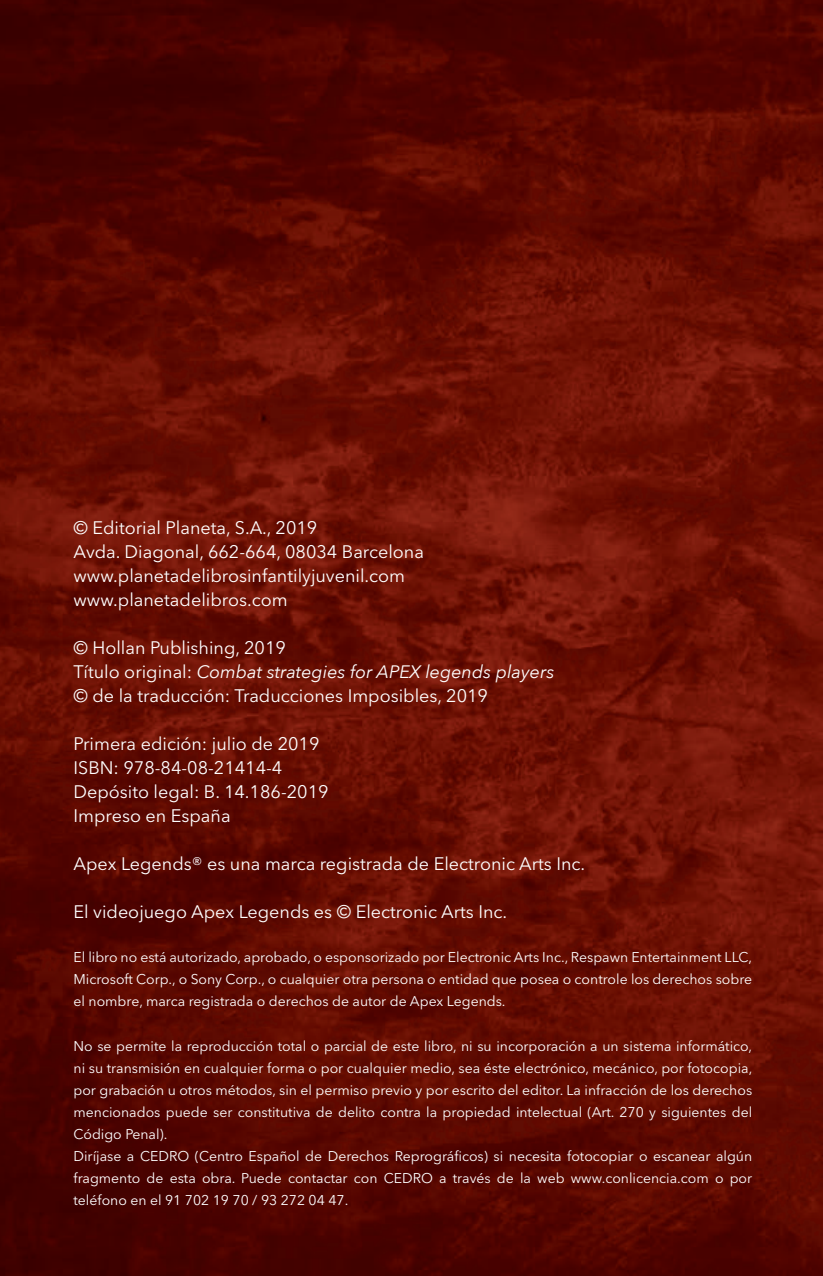
<style>
.page{position:relative;width:823px;height:1276px;background:#fff}
.page>*{position:absolute;margin:0;border:0;box-sizing:border-box;transform-origin:0 0}
.t1{font:18px/24px "Avenir Next LT Pro";color:#fff}
.t2{font:italic 18px "Avenir Next";color:#fff}
.t3{font:14px/22px "Avenir Next LT Pro";color:#fff;text-align:justify}
.s1{font-family:"Avenir Next LT Pro";font-style:normal}
</style>
<div class="page">
<img style="left:0;top:0;width:822px;height:1275px">
<p class="t1" style="left:73px;top:516px;width:352px">© Editorial Planeta, S.A., 2019<br>Avda. Diagonal, 662-664, 08034 Barcelona www.planetadelibrosinfantilyjuvenil.com www.planetadelibros.com</p>
<p class="t1" style="left:73px;top:636px;width:214px">© Hollan Publishing, 2019</p>
<p class="t2" style="left:73px;top:657px;width:482px"><span class="s1">Título original:</span> Combat strategies for APEX legends players</p>
<p class="t1" style="left:73px;top:684px;width:416px">© de la traducción: Traducciones Imposibles, 2019</p>
<p class="t1" style="left:73px;top:732px;width:256px">Primera edición: julio de 2019<br>ISBN: 978-84-08-21414-4<br>Depósito legal: B. 14.186-2019<br>Impreso en España</p>
<p class="t1" style="left:73px;top:852px;width:513px">Apex Legends® es una marca registrada de Electronic Arts Inc.</p>
<p class="t1" style="left:73px;top:900px;width:435px">El videojuego Apex Legends es © Electronic Arts Inc.</p>
<p class="t3" style="left:73px;top:946px;width:680px">El libro no está autorizado, aprobado, o esponsorizado por Electronic Arts Inc., Respawn Entertainment LLC, Microsoft Corp., o Sony Corp., o cualquier otra persona o entidad que posea o controle los derechos sobre el nombre, marca registrada o derechos de autor de Apex Legends.</p>
<p class="t3" style="left:73px;top:1034px;width:680px;text-align:left">No se permite la reproducción total o parcial de este libro, ni su incorporación a un sistema informático, ni su transmisión en cualquier forma o por cualquier medio, sea éste electrónico, mecánico, por fotocopia, por grabación u otros métodos, sin el permiso previo y por escrito del editor. La infracción de los derechos mencionados puede ser constitutiva de delito contra la propiedad intelectual (Art. 270 y siguientes del Código Penal).<br>Diríjase a CEDRO (Centro Español de Derechos Reprográficos) si necesita fotocopiar o escanear algún fragmento de esta obra. Puede contactar con CEDRO a través de la web www.conlicencia.com o por teléfono en el 91 702 19 70 / 93 272 04 47.</p>
</div>
